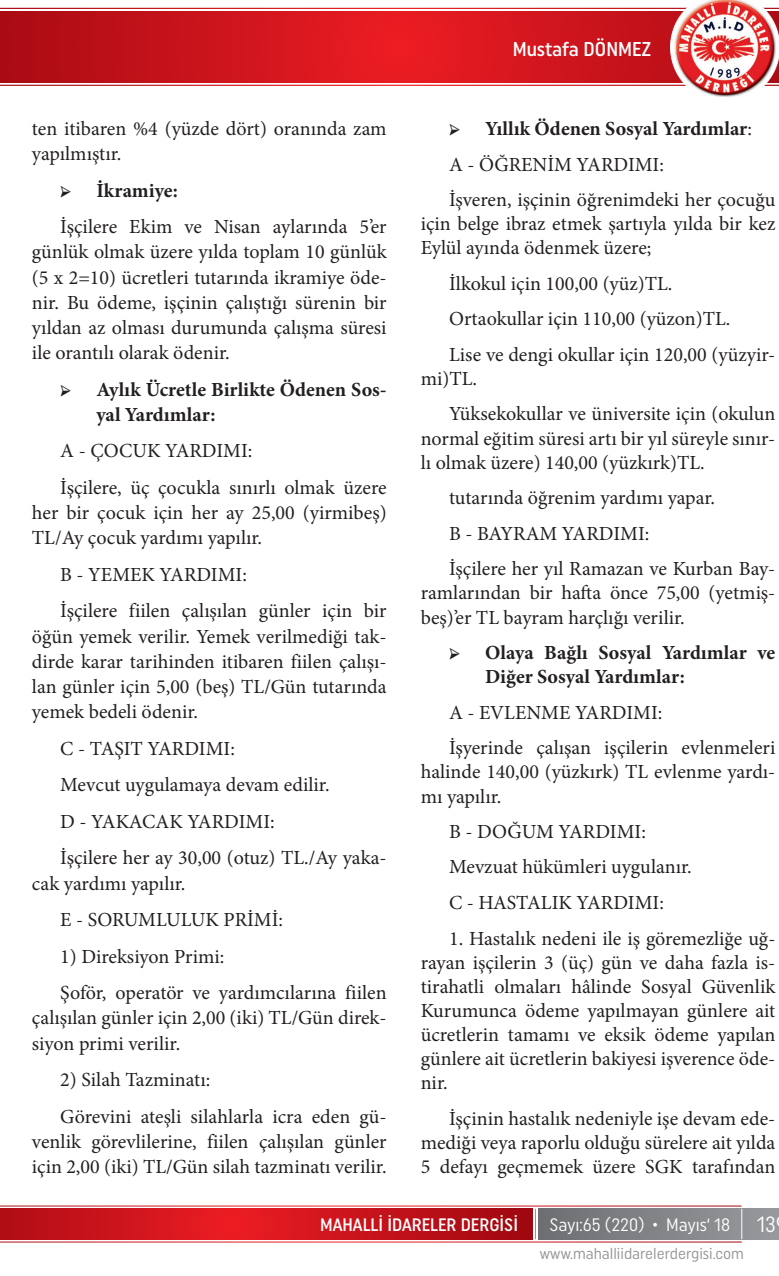
<style>
.page{position:relative;width:779px;height:1276px;background:#fff}
.page>*{position:absolute;margin:0;border:0;box-sizing:border-box;transform-origin:0 0}
.t1{font:20px/24.2px "Minion Pro";color:#231f20}
.t2{font:700 20px/25.2px "Minion Pro";color:#231f20}
.t3{font:500 20px "Uniform Condensed";color:#fff}
.t4{font:18px "Uniform Condensed";color:#fff}
.t5{font:500 18px "Uniform Condensed";color:#fff}
.t6{font:15.8px "Uniform Condensed";color:#939598}
.s1{font-weight:700}
.s2{font-weight:400}
.s3{font-size:22px}
</style>
<div class="page">
<svg style="left:0;top:11px;width:670px;height:71px;background:#ce141c"></svg>
<img style="left:670px;top:0;width:108px;height:97px">
<div style="left:538px;top:1209px;width:240px;height:30px;background:linear-gradient(to right,#6d6e71,#979a9d)"></div>
<svg style="left:0;top:1209px;width:532px;height:30px;background:#c8131a"></svg>
<hr style="left:535px;top:1209px;width:1px;height:30px;background:#939598">
<hr style="left:741px;top:1209px;width:1px;height:30px;background:#fff">
<p class="t1" style="left:32px;top:116px;width:356px;line-height:25.2px">ten itibaren %4 (yüzde dört) oranında zam yapılmıştır.</p>
<p class="t1" style="left:60px;top:172px;width:328px;line-height:36.6px">➢ <span class="s1">İkramiye:<br></span>İşçilere Ekim ve Nisan aylarında 5’er</p>
<p class="t1" style="left:32px;top:239px;width:356px;line-height:25.2px;text-align:justify">günlük olmak üzere yılda toplam 10 günlük (5 x 2=10) ücretleri tutarında ikramiye öde&shy;nir. Bu ödeme, işçinin çalıştığı sürenin bir yıldan az olması durumunda çalışma süresi ile orantılı olarak ödenir.</p>
<p class="t2" style="left:96px;top:376px;width:292px;text-indent:-36px"><span class="s2">➢</span> Aylık Ücretle Birlikte Ödenen Sos&shy;yal Yardımlar:</p>
<p class="t1" style="left:60px;top:433px;width:328px;line-height:36.6px">A - ÇOCUK YARDIMI:<br>İşçilere, üç çocukla sınırlı olmak üzere</p>
<p class="t1" style="left:32px;top:500px;width:356px;line-height:25.2px">her bir çocuk için her ay 25,00 (yirmibeş)<br>TL/Ay çocuk yardımı yapılır.</p>
<p class="t1" style="left:60px;top:556px;width:328px;line-height:36.6px">B - YEMEK YARDIMI:<br>İşçilere fiilen çalışılan günler için bir</p>
<p class="t1" style="left:32px;top:624px;width:356px;line-height:25.2px;text-align:justify">öğün yemek verilir. Yemek verilmediği tak&shy;dirde karar tarihinden itibaren fiilen çalışı&shy;lan günler için 5,00 (beş) TL/Gün tutarında yemek bedeli ödenir.</p>
<p class="t1" style="left:60px;top:730px;width:328px;line-height:36.6px">C - TAŞIT YARDIMI:<br>Mevcut uygulamaya devam edilir.<br>D - YAKACAK YARDIMI:<br>İşçilere her ay 30,00 (otuz) TL./Ay yaka-</p>
<p class="t1" style="left:60px;top:865px;width:224px;line-height:36.6px;text-indent:-28px">cak yardımı yapılır.<br>E - SORUMLULUK PRİMİ:</p>
<p class="t1" style="left:60px;top:938px;width:328px;line-height:36.6px">1) Direksiyon Primi:<br>Şoför, operatör ve yardımcılarına fiilen</p>
<p class="t1" style="left:32px;top:1006px;width:356px;line-height:25.2px">çalışılan günler için 2,00 (iki) TL/Gün direk&shy;siyon primi verilir.</p>
<p class="t1" style="left:60px;top:1062px;width:328px;line-height:36.6px">2) Silah Tazminatı:<br>Görevini ateşli silahlarla icra eden gü-</p>
<p class="t1" style="left:32px;top:1129px;width:356px;line-height:25.2px">venlik görevlilerine, fiilen çalışılan günler için 2,00 (iki) TL/Gün silah tazminatı verilir.</p>
<p class="t3" style="left:512px;top:37px;width:140px">Mustafa DÖNMEZ</p>
<p class="t1" style="left:449px;top:111px;width:328px;line-height:35.4px">➢ <span class="s1">Yıllık Ödenen Sosyal Yardımlar</span>:<br>A - ÖĞRENİM YARDIMI:<br>İşveren, işçinin öğrenimdeki her çocuğu</p>
<p class="t1" style="left:420px;top:212px;width:356px">için belge ibraz etmek şartıyla yılda bir kez<br>Eylül ayında ödenmek üzere;</p>
<p class="t1" style="left:449px;top:266px;width:328px;line-height:35.4px">İlkokul için 100,00 (yüz)TL.<br>Ortaokullar için 110,00 (yüzon)TL.<br>Lise ve dengi okullar için 120,00 (yüzyir-</p>
<p class="t1" style="left:449px;top:361px;width:328px;line-height:35.4px;text-indent:-28px">mi)TL.<br>Yüksekokullar ve üniversite için (okulun</p>
<p class="t1" style="left:420px;top:426px;width:356px">normal eğitim süresi artı bir yıl süreyle sınır&shy;lı olmak üzere) 140,00 (yüzkırk)TL.</p>
<p class="t1" style="left:449px;top:480px;width:328px;line-height:35.4px">tutarında öğrenim yardımı yapar.<br>B - BAYRAM YARDIMI:<br>İşçilere her yıl Ramazan ve Kurban Bay-</p>
<p class="t1" style="left:420px;top:581px;width:356px">ramlarından bir hafta önce 75,00 (yetmiş&shy;beş)’er TL bayram harçlığı verilir.</p>
<p class="t2" style="left:485px;top:640px;width:292px;line-height:24.2px;text-indent:-36px"><span class="s2">➢</span> Olaya Bağlı Sosyal Yardımlar ve<br>Diğer Sosyal Yardımlar:</p>
<p class="t1" style="left:449px;top:695px;width:328px;line-height:35.6px">A - EVLENME YARDIMI:<br>İşyerinde çalışan işçilerin evlenmeleri</p>
<p class="t1" style="left:420px;top:760px;width:356px">halinde 140,00 (yüzkırk) TL evlenme yardı&shy;mı yapılır.</p>
<p class="t1" style="left:449px;top:814px;width:244px;line-height:35.4px">B - DOĞUM YARDIMI:<br>Mevzuat hükümleri uygulanır.<br>C - HASTALIK YARDIMI:</p>
<p class="t1" style="left:420px;top:926px;width:356px;text-align:justify;text-indent:28px">1. Hastalık nedeni ile iş göremezliğe uğ&shy;rayan işçilerin 3 (üç) gün ve daha fazla is&shy;tirahatli olmaları hâlinde Sosyal Güvenlik Kurumunca ödeme yapılmayan günlere ait ücretlerin tamamı ve eksik ödeme yapılan günlere ait ücretlerin bakiyesi işverence öde&shy;nir.</p>
<p class="t1" style="left:420px;top:1107px;width:356px;text-align:justify;text-indent:28px">İşçinin hastalık nedeniyle işe devam ede&shy;mediği veya raporlu olduğu sürelere ait yılda 5 defayı geçmemek üzere SGK tarafından</p>
<p class="t5" style="left:320px;top:1214px;width:199px">MAHALLİ İDARELER DERGİSİ</p>
<p class="t4" style="left:549px;top:1214px;width:228px">Sayı:65 (220) • Mayıs‘ 18 <span class="s3">13</span></p>
<p class="t6" style="left:539px;top:1244px;width:206px">www.mahalliidarelerdergisi.com</p>
</div>
